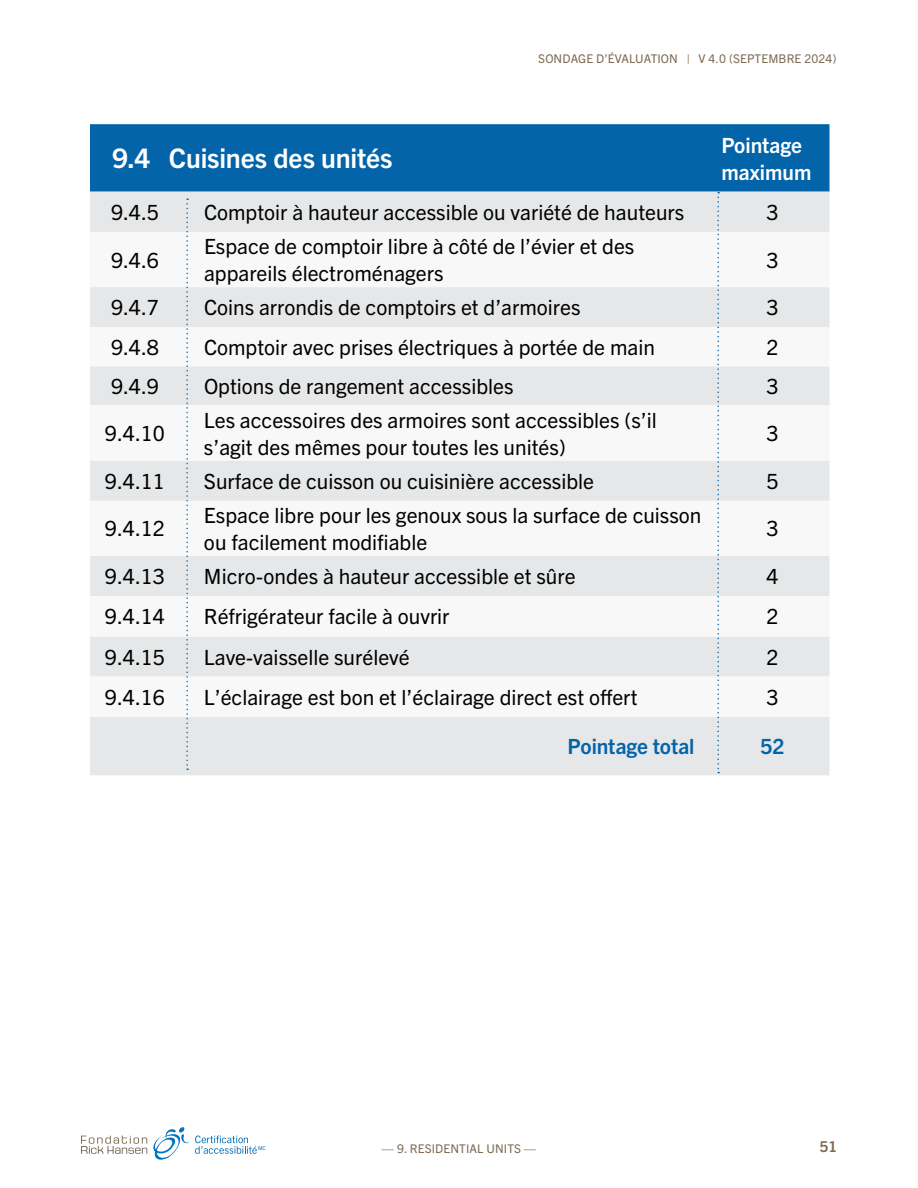
<style>
.page{position:relative;width:918px;height:1188px;background:#fff}
.page>*{position:absolute;margin:0;border:0;box-sizing:border-box;transform-origin:0 0}
.t1{font:700 27px "Trade Gothic Next LT Pro";letter-spacing:-.005em;color:#fff}
.t2{font:21px/27px "Trade Gothic Next LT Pro";color:#000}
.t3{font:700 21px/27px "Trade Gothic Next LT Pro";color:#fff}
.t4{font:700 21px "Trade Gothic Next LT Pro";letter-spacing:-.005em;color:#0364aa}
.t5{font:700 15px "Trade Gothic Next LT Pro";color:#7d6a55}
.t6{font:12px "Trade Gothic Next LT Pro";letter-spacing:.01em;color:#7d6a55}
.t7{font:5.25px "Trade Gothic Next LT Pro";color:#0d76bd}
</style>
<div class="page">
<svg style="left:195px;top:1136px;width:62px;height:18px"></svg>
<svg style="left:81px;top:1127px;width:108px;height:33px"></svg>
<div style="left:90px;top:124px;width:740px;height:68px;background:#0364aa"></div>
<div style="left:90px;top:192px;width:740px;height:583px;background:#e6e7e8"></div>
<svg style="left:90px;top:232px;width:740px;height:485px"></svg>
<svg style="left:717px;top:192px;width:2px;height:581px"></svg>
<svg style="left:186px;top:199px;width:2px;height:571px"></svg>
<p class="t6" style="left:538px;top:51px;width:300px">SONDAGE D’ÉVALUATION | V 4.0 (SEPTEMBRE 2024)</p>
<p class="t1" style="left:112px;top:140px;width:282px">9.4 Cuisines des unités</p>
<p class="t3" style="left:722px;top:130px;width:91px">Pointage maximum</p>
<p class="t2" style="left:111px;top:197px;width:49px">9.4.5</p>
<p class="t2" style="left:204px;top:197px;width:482px">Comptoir à hauteur accessible ou variété de hauteurs</p>
<p class="t2" style="left:766px;top:197px;width:14px">3</p>
<p class="t2" style="left:111px;top:245px;width:49px">9.4.6</p>
<p class="t2" style="left:204px;top:232px;width:432px">Espace de comptoir libre à côté de l’évier et des appareils électroménagers</p>
<p class="t2" style="left:766px;top:245px;width:14px">3</p>
<p class="t2" style="left:111px;top:293px;width:49px">9.4.7</p>
<p class="t2" style="left:204px;top:293px;width:378px">Coins arrondis de comptoirs et d’armoires</p>
<p class="t2" style="left:766px;top:293px;width:14px">3</p>
<p class="t2" style="left:111px;top:332px;width:49px">9.4.8</p>
<p class="t2" style="left:204px;top:332px;width:452px">Comptoir avec prises électriques à portée de main</p>
<p class="t2" style="left:766px;top:332px;width:14px">2</p>
<p class="t2" style="left:111px;top:371px;width:49px">9.4.9</p>
<p class="t2" style="left:204px;top:371px;width:311px">Options de rangement accessibles</p>
<p class="t2" style="left:766px;top:371px;width:14px">3</p>
<p class="t2" style="left:105px;top:419px;width:62px">9.4.10</p>
<p class="t2" style="left:204px;top:405px;width:454px">Les accessoires des armoires sont accessibles (s’il s’agit des mêmes pour toutes les unités)</p>
<p class="t2" style="left:766px;top:419px;width:14px">3</p>
<p class="t2" style="left:105px;top:466px;width:62px">9.4.11</p>
<p class="t2" style="left:204px;top:466px;width:392px">Surface de cuisson ou cuisinière accessible</p>
<p class="t2" style="left:766px;top:466px;width:14px">5</p>
<p class="t2" style="left:105px;top:514px;width:62px">9.4.12</p>
<p class="t2" style="left:204px;top:500px;width:499px">Espace libre pour les genoux sous la surface de cuisson ou facilement modifiable</p>
<p class="t2" style="left:766px;top:514px;width:14px">3</p>
<p class="t2" style="left:105px;top:562px;width:62px">9.4.13</p>
<p class="t2" style="left:204px;top:562px;width:373px">Micro-ondes à hauteur accessible et sûre</p>
<p class="t2" style="left:766px;top:562px;width:14px">4</p>
<p class="t2" style="left:105px;top:602px;width:62px">9.4.14</p>
<p class="t2" style="left:204px;top:602px;width:247px">Réfrigérateur facile à ouvrir</p>
<p class="t2" style="left:766px;top:602px;width:14px">2</p>
<p class="t2" style="left:105px;top:642px;width:62px">9.4.15</p>
<p class="t2" style="left:204px;top:642px;width:207px">Lave-vaisselle surélevé</p>
<p class="t2" style="left:766px;top:642px;width:14px">2</p>
<p class="t2" style="left:105px;top:682px;width:62px">9.4.16</p>
<p class="t2" style="left:204px;top:682px;width:435px">L’éclairage est bon et l’éclairage direct est offert</p>
<p class="t2" style="left:766px;top:682px;width:14px">3</p>
<p class="t4" style="left:568px;top:732px;width:128px">Pointage total</p>
<p class="t4" style="left:761px;top:732px;width:25px">52</p>
<p class="t7" style="left:258px;top:1145px;width:9px">MC</p>
<p class="t6" style="left:382px;top:1140px;width:156px">— 9. RESIDENTIAL UNITS —</p>
<p class="t5" style="left:820px;top:1136px;width:19px">51</p>
</div>
